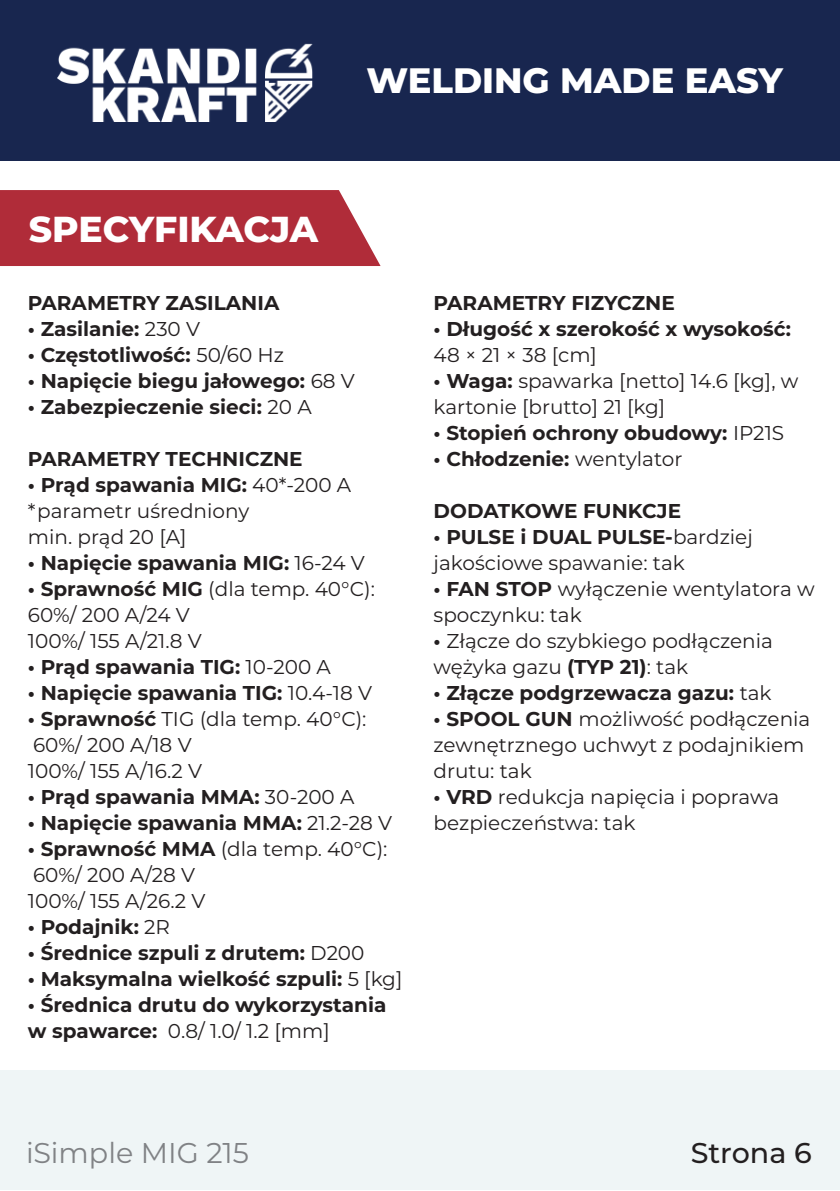
<style>
.page{position:relative;width:840px;height:1191px;background:#fff}
.page>*{position:absolute;margin:0;border:0;box-sizing:border-box;transform-origin:0 0}
.t1{font:800 36px "Montserrat";letter-spacing:-.005em;color:#fff}
.t2{font:800 35.2px "Montserrat";color:#fff}
.t3{font:28.6px "Montserrat";color:#808285}
.t4{font:500 28.6px "Montserrat";color:#231f20}
.t5{font:20px/26px "Montserrat";color:#231f20}
.t6{font:700 20px/26px "Montserrat";color:#231f20}
.s1{font-weight:400}
.s2{font-weight:700}
</style>
<div class="page">
<div style="left:0;top:0;width:839px;height:161px;background:#18264f"></div>
<img style="left:58px;top:43px;width:255px;height:78px">
<div style="left:0;top:1070px;width:839px;height:120px;background:#eff5f6"></div>
<div style="left:0;top:190px;width:380px;height:76px;background:#b02c39"></div>
<h2 class="t2" style="left:366px;top:57px;width:418px">WELDING MADE EASY</h2>
<h1 class="t1" style="left:29px;top:205px;width:291px">SPECYFIKACJA</h1>
<p class="t6" style="left:28px;top:289px;width:253px">PARAMETRY ZASILANIA</p>
<p class="t6" style="left:28px;top:315px;width:174px">• Zasilanie: <span class="s1">230 V</span></p>
<p class="t6" style="left:28px;top:341px;width:258px">• Częstotliwość: <span class="s1">50/60 Hz</span></p>
<p class="t6" style="left:28px;top:367px;width:328px">• Napięcie biegu jałowego: <span class="s1">68 V</span></p>
<p class="t6" style="left:28px;top:393px;width:285px">• Zabezpieczenie sieci: <span class="s1">20 A</span></p>
<p class="t6" style="left:28px;top:445px;width:276px">PARAMETRY TECHNICZNE</p>
<p class="t5" style="left:28px;top:471px;width:325px"><span class="s2">• Prąd spawania MIG:</span> 40*-200 A *parametr uśredniony<br>min. prąd 20 [A]</p>
<p class="t6" style="left:28px;top:549px;width:338px">• Napięcie spawania MIG: <span class="s1">16-24 V</span></p>
<p class="t5" style="left:28px;top:575px;width:348px"><span class="s2">• Sprawność MIG</span> (dla temp. 40°C):<br>60%/ 200 A/24 V<br>100%/ 155 A/21.8 V</p>
<p class="t6" style="left:28px;top:653px;width:304px">• Prąd spawania TIG: <span class="s1">10-200 A</span></p>
<p class="t6" style="left:28px;top:679px;width:345px">• Napięcie spawania TIG: <span class="s1">10.4-18 V</span></p>
<p class="t5" style="left:28px;top:705px;width:340px"><span class="s2">• Sprawność</span> TIG (dla temp. 40°C):<br>60%/ 200 A/18 V<br>100%/ 155 A/16.2 V</p>
<p class="t6" style="left:28px;top:783px;width:328px">• Prąd spawania MMA: <span class="s1">30-200 A</span></p>
<p class="t6" style="left:28px;top:809px;width:365px">• Napięcie spawania MMA: <span class="s1">21.2-28 V</span></p>
<p class="t5" style="left:28px;top:835px;width:361px"><span class="s2">• Sprawność MMA</span> (dla temp. 40°C):<br>60%/ 200 A/28 V<br>100%/ 155 A/26.2 V</p>
<p class="t6" style="left:28px;top:913px;width:143px">• Podajnik: <span class="s1">2R</span></p>
<p class="t6" style="left:28px;top:939px;width:338px">• Średnice szpuli z drutem: <span class="s1">D200</span></p>
<p class="t6" style="left:28px;top:965px;width:376px">• Maksymalna wielkość szpuli: <span class="s1">5 [kg]</span></p>
<p class="t6" style="left:28px;top:991px;width:360px">• Średnica drutu do wykorzystania w spawarce: <span class="s1">0.8/ 1.0/ 1.2 [mm]</span></p>
<p class="t6" style="left:433px;top:289px;width:242px">PARAMETRY FIZYCZNE</p>
<p class="t6" style="left:433px;top:315px;width:359px">• Długość x szerokość x wysokość:</p>
<p class="t5" style="left:433px;top:341px;width:165px">48 × 21 × 38 [cm]</p>
<p class="t5" style="left:433px;top:367px;width:366px"><span class="s2">• Waga:</span> spawarka [netto] 14.6 [kg], w kartonie [brutto] 21 [kg]</p>
<p class="t6" style="left:433px;top:419px;width:352px">• Stopień ochrony obudowy: <span class="s1">IP21S</span></p>
<p class="t6" style="left:433px;top:445px;width:250px">• Chłodzenie: <span class="s1">wentylator</span></p>
<p class="t6" style="left:433px;top:497px;width:249px">DODATKOWE FUNKCJE</p>
<p class="t5" style="left:433px;top:523px;width:320px"><span class="s2">• PULSE i DUAL PULSE-</span>bardziej jakościowe spawanie: tak</p>
<p class="t5" style="left:433px;top:575px;width:382px"><span class="s2">• FAN STOP</span> wyłączenie wentylatora w spoczynku: tak</p>
<p class="t5" style="left:433px;top:627px;width:341px"><span class="s2">•</span> Złącze do szybkiego podłączenia wężyka gazu <span class="s2">(TYP 21)</span>: tak</p>
<p class="t6" style="left:433px;top:679px;width:339px">• Złącze podgrzewacza gazu: <span class="s1">tak</span></p>
<p class="t5" style="left:433px;top:705px;width:378px"><span class="s2">• SPOOL GUN</span> możliwość podłączenia zewnętrznego uchwyt z podajnikiem drutu: tak</p>
<p class="t5" style="left:433px;top:783px;width:347px"><span class="s2">• VRD</span> redukcja napięcia i poprawa bezpieczeństwa: tak</p>
<h3 class="t3" style="left:26px;top:1132px;width:224px">iSimple MIG 215</h3>
<h3 class="t4" style="left:690px;top:1132px;width:122px">Strona 6</h3>
</div>
